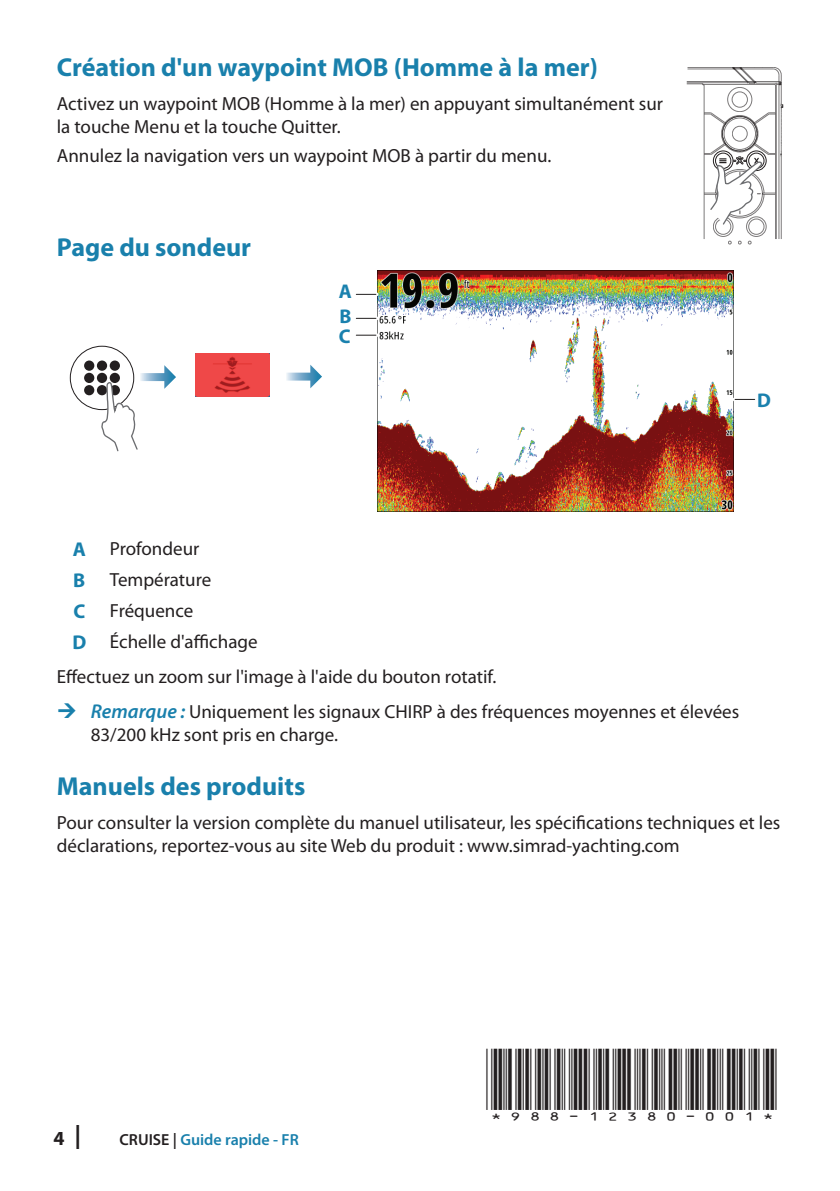
<style>
.page{position:relative;width:840px;height:1191px;background:#fff}
.page>*{position:absolute;margin:0;border:0;box-sizing:border-box;transform-origin:0 0}
.t1{font:700 26px "Myriad Pro";color:#1980ac}
.t2{font:20px "ID Automation HC39 M";color:#231f20}
.t3{font:700 20px "Myriad Pro";color:#231f20}
.t4{font:700 19.8px/25px "Myriad Pro";color:#1a81ae}
.t5{font:19px/31px "Myriad Pro";color:#231f20}
.t6{font:600 16px "Myriad Pro";color:#1980ac}
.s1{font-weight:700;font-size:20px;color:#1980ac}
.s2{font-weight:600;font-style:italic;font-size:20px;color:#1980ac}
.s3{font-size:24px}
.s4{color:#231f20}
</style>
<div class="page">
<img style="left:378px;top:270px;width:354px;height:242px">
<svg style="left:355px;top:293px;width:21px;height:2px"></svg>
<svg style="left:356px;top:294px;width:20px;height:1px"></svg>
<svg style="left:735px;top:398px;width:19px;height:1px"></svg>
<svg style="left:734px;top:399px;width:20px;height:1px"></svg>
<svg style="left:355px;top:317px;width:21px;height:2px"></svg>
<svg style="left:356px;top:318px;width:20px;height:1px"></svg>
<svg style="left:355px;top:334px;width:21px;height:2px"></svg>
<svg style="left:356px;top:335px;width:20px;height:1px"></svg>
<div style="left:84px;top:360px;width:10px;height:11px;background:#231f20;border-radius:50%"></div>
<div style="left:97px;top:360px;width:10px;height:11px;background:#231f20;border-radius:50%"></div>
<div style="left:110px;top:360px;width:10px;height:11px;background:#231f20;border-radius:50%"></div>
<div style="left:84px;top:373px;width:10px;height:10px;background:#231f20;border-radius:50%"></div>
<div style="left:97px;top:373px;width:10px;height:10px;background:#231f20;border-radius:50%"></div>
<div style="left:84px;top:385px;width:10px;height:10px;background:#231f20;border-radius:50%"></div>
<div style="left:97px;top:385px;width:10px;height:10px;background:#231f20;border-radius:50%"></div>
<svg style="left:101px;top:365px;width:75px;height:87px"></svg>
<svg style="left:286px;top:365px;width:36px;height:23px"></svg>
<img style="left:196px;top:353px;width:73px;height:44px">
<hr style="left:703px;top:194px;width:1px;height:45px;background:#231f20">
<hr style="left:774px;top:194px;width:1px;height:45px;background:#231f20">
<hr style="left:776px;top:85px;width:1px;height:154px;background:#231f20">
<hr style="left:778px;top:84px;width:1px;height:155px;background:#231f20">
<hr style="left:780px;top:156px;width:1px;height:83px;background:#231f20">
<div style="left:712px;top:216px;width:20px;height:21px;border:1px solid #231f20;border-radius:50%"></div>
<div style="left:745px;top:216px;width:21px;height:21px;border:1px solid #231f20;border-radius:50%"></div>
<div style="left:714px;top:219px;width:16px;height:16px;border:1px solid #231f20;border-radius:50%"></div>
<div style="left:748px;top:219px;width:15px;height:16px;border:1px solid #231f20;border-radius:50%"></div>
<svg style="left:686px;top:67px;width:97px;height:159px"></svg>
<h1 class="t1" style="left:57px;top:50px;width:542px">Création d'un waypoint MOB (Homme à la mer)</h1>
<p class="t5" style="left:57px;top:92px;width:607px;line-height:22.8px">Activez un waypoint MOB (Homme à la mer) en appuyant simultanément sur la touche Menu et la touche Quitter.</p>
<p class="t5" style="left:57px;top:139px;width:496px">Annulez la navigation vers un waypoint MOB à partir du menu.</p>
<h1 class="t1" style="left:57px;top:230px;width:196px">Page du sondeur</h1>
<p class="t4" style="left:339px;top:278px;width:15px">A<br>B</p>
<p class="t4" style="left:339px;top:323px;width:13px">C</p>
<p class="t4" style="left:756px;top:387px;width:15px">D</p>
<p class="t5" style="left:72px;top:532px;width:187px"><span class="s1">A</span> Profondeur<br><span class="s1">B</span> Température<br><span class="s1">C</span> Fréquence<br><span class="s1">D</span> Échelle d'affichage</p>
<p class="t5" style="left:91px;top:658px;width:649px;line-height:35.4px;text-indent:-34px">Effectuez un zoom sur l'image à l'aide du bouton rotatif.<br><span class="s2">Remarque :</span> Uniquement les signaux CHIRP à des fréquences moyennes et élevées</p>
<p class="t5" style="left:91px;top:719px;width:248px">83/200 kHz sont pris en charge.</p>
<h1 class="t1" style="left:57px;top:769px;width:250px">Manuels des produits</h1>
<p class="t5" style="left:57px;top:811px;width:724px;line-height:22.8px">Pour consulter la version complète du manuel utilisateur, les spécifications techniques et les déclarations, reportez-vous au site Web du produit : www.simrad-yachting.com</p>
<p class="t3" style="left:53px;top:1125px;width:30px">4 <span class="s3">|</span></p>
<p class="t6" style="left:119px;top:1129px;width:181px"><span class="s4">CRUISE |</span> Guide rapide - FR</p>
<p class="t2" style="left:486px;top:1091px;width:293px">*988-12380-001*</p>
</div>
